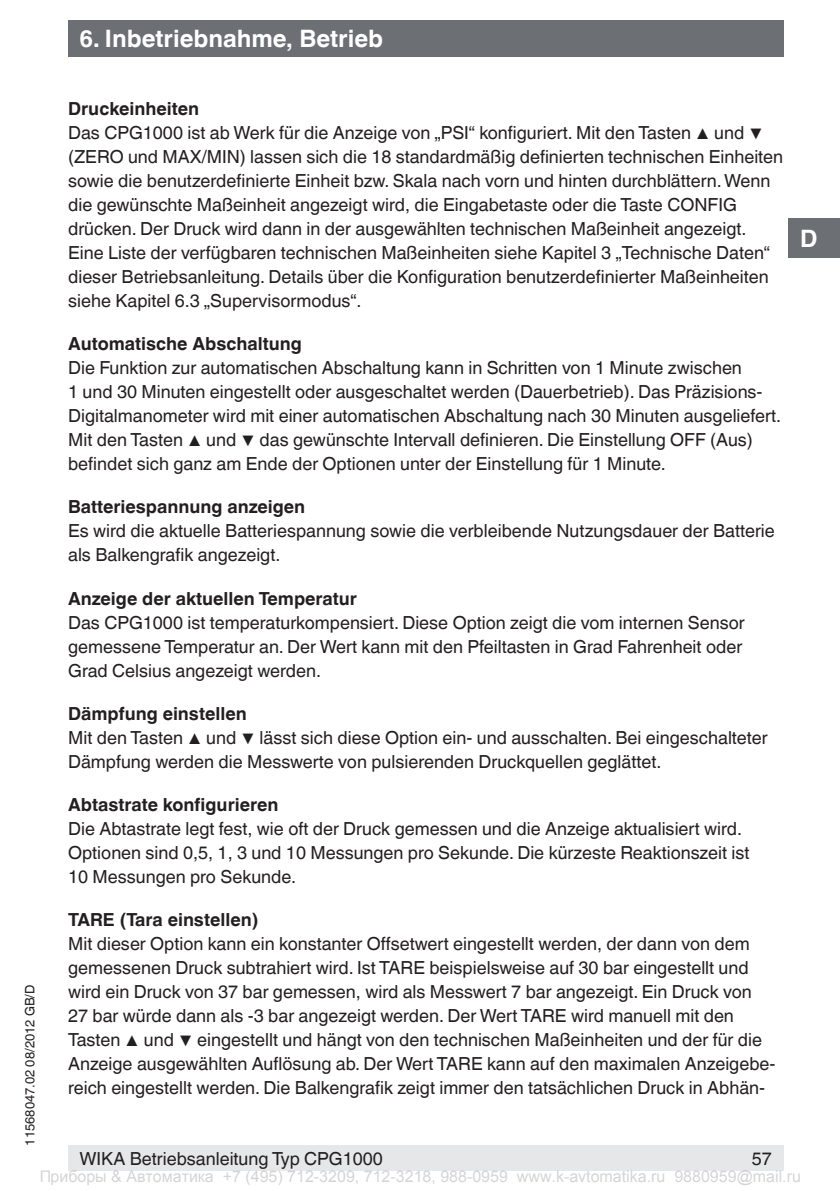
<style>
.page{position:relative;width:840px;height:1191px;background:#fff}
.page>*{position:absolute;margin:0;border:0;box-sizing:border-box;transform-origin:0 0}
.t1{font:700 24px "Helvetica World";color:#fff}
.t2{font:18px/24px "Helvetica World";color:#231f20}
.t3{font:700 18px "Helvetica World";color:#231f20}
.t4{font:16px "Arial";color:#aaa}
.t5{font:13px "Helvetica World";color:#231f20}
</style>
<div class="page">
<div style="left:68px;top:1145px;width:714px;height:26px;background:#e6e7e9"></div>
<div style="left:788px;top:219px;width:51px;height:39px;background:#6c6f74"></div>
<div style="left:68px;top:20px;width:714px;height:37px;background:#6c6f74"></div>
<p class="t5" style="left:22px;top:1145px;width:162px;rotate:-90deg">11568047.02 08/2012 GB/D</p>
<h1 class="t1" style="left:79px;top:25px;width:305px">6. Inbetriebnahme, Betrieb</h1>
<p class="t3" style="left:68px;top:98px;width:132px">Druckeinheiten</p>
<p class="t2" style="left:68px;top:121px;width:716px">Das CPG1000 ist ab Werk für die Anzeige von „PSI“ konfiguriert. Mit den Tasten ▲ und ▼ (ZERO und MAX/MIN) lassen sich die 18 standardmäßig definierten technischen Einheiten sowie die benutzerdefinierte Einheit bzw. Skala nach vorn und hinten durchblättern. Wenn die gewünschte Maßeinheit angezeigt wird, die Eingabetaste oder die Taste CONFIG drücken. Der Druck wird dann in der ausgewählten technischen Maßeinheit angezeigt.<br>Eine Liste der verfügbaren technischen Maßeinheiten siehe Kapitel 3 „Technische Daten“ dieser Betriebsanleitung. Details über die Konfiguration benutzerdefinierter Maßeinheiten siehe Kapitel 6.3 „Supervisormodus“.</p>
<p class="t3" style="left:68px;top:333px;width:235px">Automatische Abschaltung</p>
<p class="t2" style="left:68px;top:356px;width:714px">Die Funktion zur automatischen Abschaltung kann in Schritten von 1 Minute zwischen<br>1 und 30 Minuten eingestellt oder ausgeschaltet werden (Dauerbetrieb). Das Präzisions-Digitalmanometer wird mit einer automatischen Abschaltung nach 30 Minuten ausgeliefert.<br>Mit den Tasten ▲ und ▼ das gewünschte Intervall definieren. Die Einstellung OFF (Aus) befindet sich ganz am Ende der Optionen unter der Einstellung für 1 Minute.</p>
<p class="t3" style="left:68px;top:497px;width:238px">Batteriespannung anzeigen</p>
<p class="t2" style="left:68px;top:519px;width:708px">Es wird die aktuelle Batteriespannung sowie die verbleibende Nutzungsdauer der Batterie als Balkengrafik angezeigt.</p>
<p class="t3" style="left:68px;top:588px;width:290px">Anzeige der aktuellen Temperatur</p>
<p class="t2" style="left:68px;top:610px;width:677px">Das CPG1000 ist temperaturkompensiert. Diese Option zeigt die vom internen Sensor gemessene Temperatur an. Der Wert kann mit den Pfeiltasten in Grad Fahrenheit oder<br>Grad Celsius angezeigt werden.</p>
<p class="t3" style="left:68px;top:703px;width:180px">Dämpfung einstellen</p>
<p class="t2" style="left:68px;top:725px;width:700px">Mit den Tasten ▲ und ▼ lässt sich diese Option ein- und ausschalten. Bei eingeschalteter<br>Dämpfung werden die Messwerte von pulsierenden Druckquellen geglättet.</p>
<p class="t3" style="left:68px;top:794px;width:212px">Abtastrate konfigurieren</p>
<p class="t2" style="left:68px;top:817px;width:682px">Die Abtastrate legt fest, wie oft der Druck gemessen und die Anzeige aktualisiert wird.<br>Optionen sind 0,5, 1, 3 und 10 Messungen pro Sekunde. Die kürzeste Reaktionszeit ist<br>10 Messungen pro Sekunde.</p>
<p class="t3" style="left:68px;top:909px;width:192px">TARE (Tara einstellen)</p>
<p class="t2" style="left:68px;top:932px;width:708px">Mit dieser Option kann ein konstanter Offsetwert eingestellt werden, der dann von dem gemessenen Druck subtrahiert wird. Ist TARE beispielsweise auf 30 bar eingestellt und wird ein Druck von 37 bar gemessen, wird als Messwert 7 bar angezeigt. Ein Druck von 27 bar würde dann als -3 bar angezeigt werden. Der Wert TARE wird manuell mit den Tasten ▲ und ▼ eingestellt und hängt von den technischen Maßeinheiten und der für die Anzeige ausgewählten Auflösung ab. Der Wert TARE kann auf den maximalen Anzeigebe&shy;reich eingestellt werden. Die Balkengrafik zeigt immer den tatsächlichen Druck in Abhän-</p>
<h1 class="t1" style="left:799px;top:225px;width:19px">D</h1>
<p class="t2" style="left:79px;top:1146px;width:305px">WIKA Betriebsanleitung Typ CPG1000</p>
<p class="t2" style="left:751px;top:1146px;width:22px">57</p>
<p class="t4" style="left:39px;top:1167px;width:763px">Приборы &amp; Автоматика +7 (495) 712-3209, 712-3218, 988-0959 www.k-avtomatika.ru 9880959@mail.ru</p>
</div>
